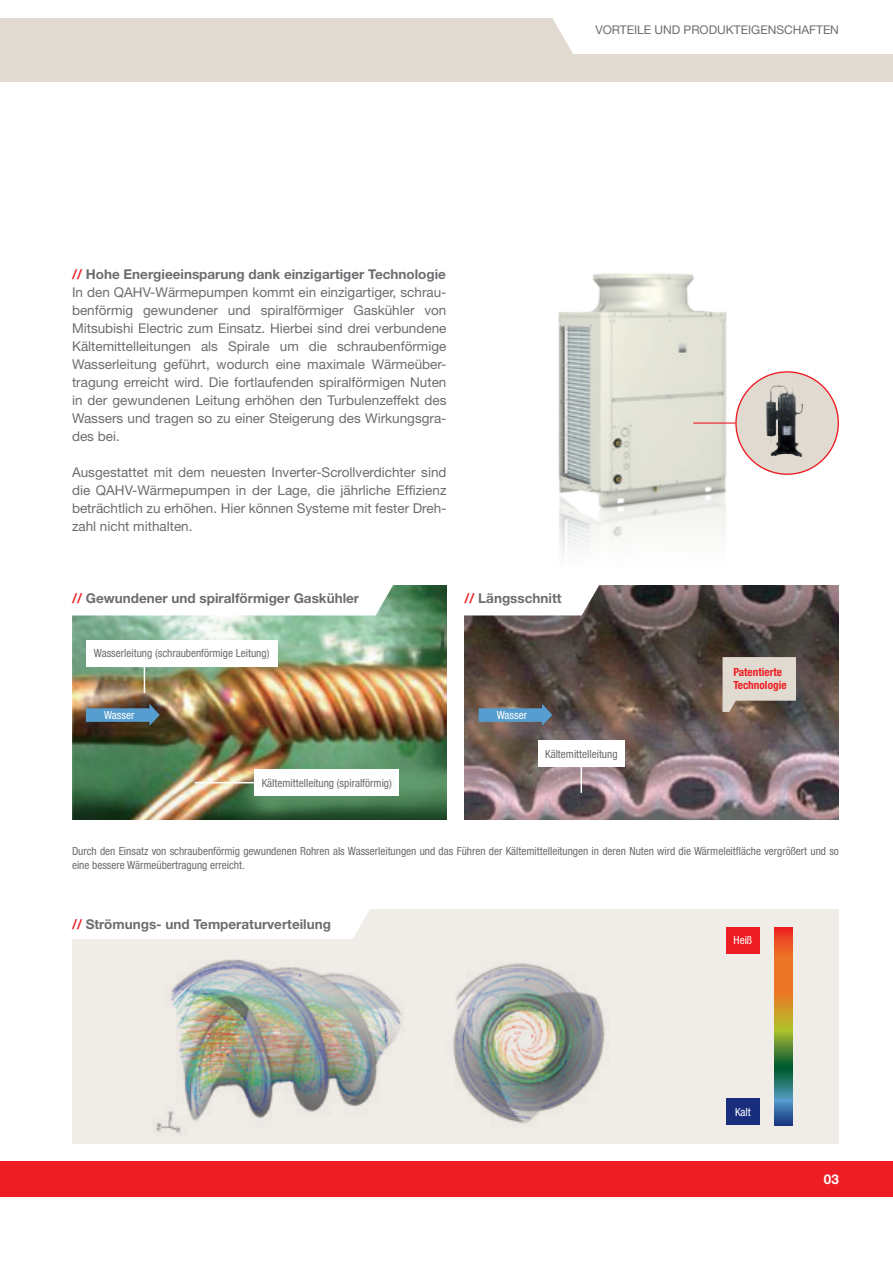
<style>
.page{position:relative;width:893px;height:1263px;background:#fff}
.page>*{position:absolute;margin:0;border:0;box-sizing:border-box;transform-origin:0 0}
.t1{font:13.5px/18px "Helvetica Neue LT Pro";color:#6c6d70;text-align:justify}
.t2{font:700 13.5px "Helvetica Neue LT Pro";color:#6c6d70}
.t3{font:700 13.5px "Helvetica Neue LT Pro";color:#fff}
.t4{font:12px "Helvetica Neue LT Pro";color:#6c6d70}
.t5{font:condensed 11.25px/13.5px "Helvetica Neue LT Pro";color:#6c6d70}
.t6{font:700 condensed 11.25px/13.5px "Helvetica Neue LT Pro";color:#ee1d23}
.t7{font:condensed 11.25px "Helvetica Neue LT Pro";color:#fff}
.s1{font-weight:700;color:#ee1d23}
.s2{font-weight:700}
.s3{color:#ee1d23}
</style>
<div class="page">
<div style="left:0;top:1161px;width:893px;height:36px;background:#ee1d23"></div>
<img style="left:558px;top:273px;width:196px;height:280px">
<div style="left:736px;top:372px;width:102px;height:102px;background:#e1dad1;border-radius:50%"></div>
<hr style="left:693px;top:422px;width:43px;height:2px;background:#ee1d23">
<div style="left:0;top:18px;width:893px;height:63px;background:#e1dad1"></div>
<div style="left:552px;top:18px;width:341px;height:36px;background:#fff"></div>
<img style="left:464px;top:585px;width:375px;height:234px">
<img style="left:72px;top:585px;width:374px;height:234px">
<svg style="left:464px;top:585px;width:140px;height:30px"></svg>
<svg style="left:72px;top:585px;width:326px;height:30px"></svg>
<img style="left:766px;top:385px;width:37px;height:72px">
<svg style="left:86px;top:704px;width:74px;height:22px;background:#54768b"></svg>
<svg style="left:479px;top:704px;width:73px;height:22px;background:#61839d"></svg>
<svg style="left:722px;top:657px;width:74px;height:55px;background:#c9c0b7"></svg>
<div style="left:72px;top:909px;width:767px;height:234px;background:#f0ece7"></div>
<img style="left:156px;top:959px;width:247px;height:174px">
<img style="left:453px;top:963px;width:152px;height:161px">
<svg style="left:774px;top:927px;width:18px;height:198px;background:#927944"></svg>
<div style="left:72px;top:909px;width:298px;height:30px;background:#fff"></div>
<div style="left:86px;top:640px;width:191px;height:26px;background:#fff"></div>
<div style="left:254px;top:769px;width:145px;height:27px;background:#fff"></div>
<svg style="left:144px;top:666px;width:1px;height:26px"></svg>
<hr style="left:195px;top:782px;width:63px;height:1px;background:#fff">
<hr style="left:580px;top:760px;width:2px;height:32px;background:#fff">
<div style="left:538px;top:740px;width:87px;height:27px;background:#fff"></div>
<div style="left:726px;top:927px;width:34px;height:26px;background:#ee1d23"></div>
<div style="left:726px;top:1099px;width:34px;height:26px;background:#182d7c"></div>
<p class="t4" style="left:595px;top:23px;width:245px">VORTEILE UND PRODUKTEIGENSCHAFTEN</p>
<p class="t1" style="left:72px;top:265px;width:376px"><span class="s1">//</span> <span class="s2">Hohe Energieeinsparung dank einzigartiger Technologie </span>In den QAHV-Wärmepumpen kommt ein einzigartiger, schrau&shy;benförmig gewundener und spiralförmiger Gaskühler von Mitsubishi Electric zum Einsatz. Hierbei sind drei verbundene Kältemittelleitungen als Spirale um die schraubenförmige Wasserleitung geführt, wodurch eine maximale Wärmeüber&shy;tragung erreicht wird. Die fortlaufenden spiralförmigen Nuten in der gewundenen Leitung erhöhen den Turbulenzeffekt des Wassers und tragen so zu einer Steigerung des Wirkungsgra&shy;des bei.</p>
<p class="t1" style="left:72px;top:463px;width:376px">Ausgestattet mit dem neuesten Inverter-Scrollverdichter sind die QAHV-Wärmepumpen in der Lage, die jährliche Effizienz beträchtlich zu erhöhen. Hier können Systeme mit fester Dreh&shy;zahl nicht mithalten.</p>
<p class="t2" style="left:72px;top:590px;width:289px"><span class="s3">//</span> Gewundener und spiralförmiger Gaskühler</p>
<p class="t2" style="left:464px;top:590px;width:99px"><span class="s3">//</span> Längsschnitt</p>
<p class="t5" style="left:94px;top:646px;width:177px">Wasserleitung (schraubenförmige Leitung)</p>
<p class="t7" style="left:104px;top:708px;width:32px">Wasser</p>
<p class="t7" style="left:497px;top:708px;width:32px">Wasser</p>
<p class="t6" style="left:733px;top:665px;width:55px">Patentierte<br>Technologie</p>
<p class="t5" style="left:262px;top:776px;width:132px">Kältemittelleitung (spiralförmig)</p>
<p class="t5" style="left:545px;top:747px;width:74px">Kältemittelleitung</p>
<p class="t5" style="left:72px;top:844px;width:768px">Durch den Einsatz von schraubenförmig gewundenen Rohren als Wasserleitungen und das Führen der Kältemittelleitungen in deren Nuten wird die Wärmeleitfläche vergrößert und so eine bessere Wärmeübertragung erreicht.</p>
<p class="t2" style="left:72px;top:915px;width:261px"><span class="s3">//</span> Strömungs- und Temperaturverteilung</p>
<p class="t7" style="left:734px;top:934px;width:20px">Heiß</p>
<p class="t7" style="left:735px;top:1105px;width:17px">Kalt</p>
<p class="t3" style="left:824px;top:1170px;width:17px">03</p>
</div>
